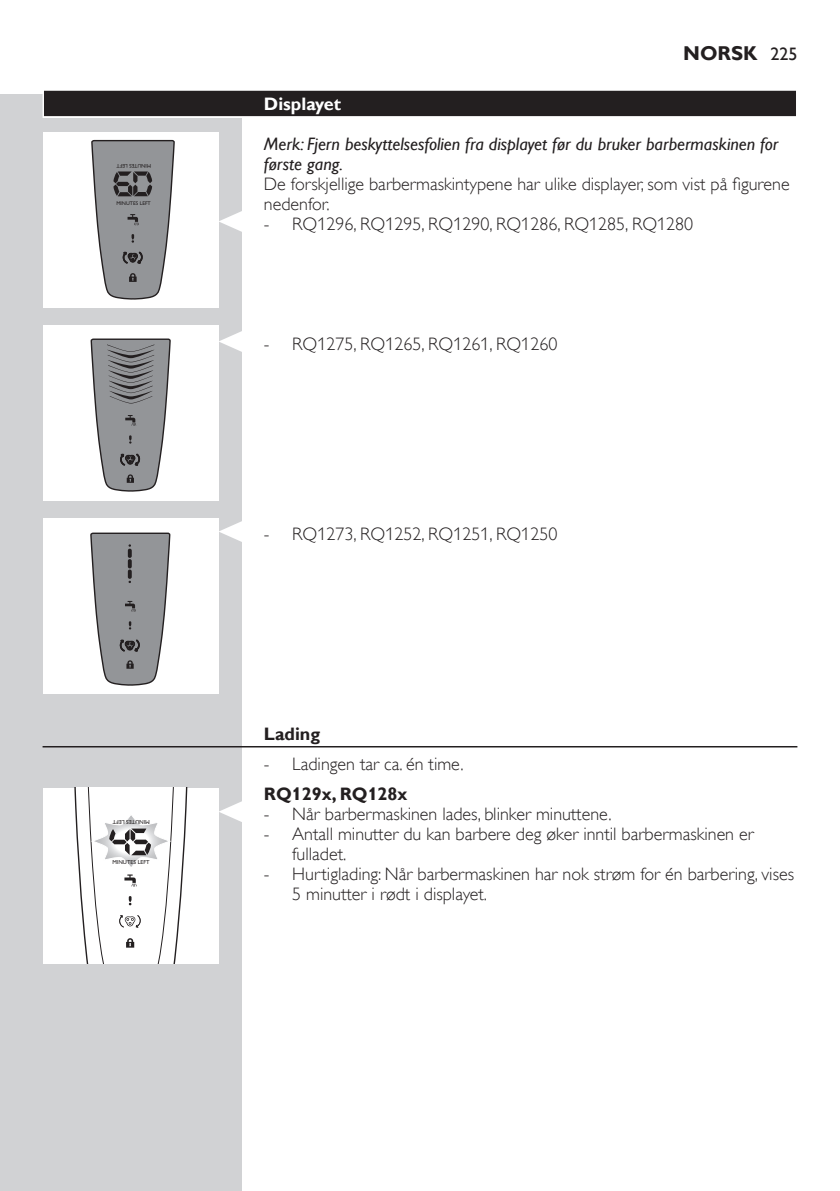
<style>
.page{position:relative;width:840px;height:1191px;background:#fff}
.page>*{position:absolute;margin:0;border:0;box-sizing:border-box;transform-origin:0 0}
.t1{font:700 20px "Gill Sans Alt One WGL";color:#231f20}
.t2{font:18px/20px "Gill Sans Alt One WGL Light";color:#231f20}
.t3{font:italic 18px/20px "Gill Sans Alt One WGL";color:#231f20}
.t4{font:700 18px "Gill Sans Alt One WGL";color:#231f20}
.t5{font:700 18px "Gill Sans Alt One WGL";color:#fff}
.t6{font:5.8px "Gill Sans";color:#231f20}
.t7{font:5.4px "Gill Sans Alt One WGL";color:#231f20}
.s1{font-weight:400;font-size:18px}
</style>
<div class="page">
<div style="left:0;top:95px;width:241px;height:1096px;background:#d1d2d4"></div>
<div style="left:43px;top:90px;width:754px;height:28px;background:#e4e3e3"></div>
<div style="left:44px;top:91px;width:751px;height:25px;background:#231f20"></div>
<hr style="left:43px;top:746px;width:754px;height:1px;background:#231f20">
<svg style="left:218px;top:210px;width:24px;height:23px"></svg>
<div style="left:43px;top:133px;width:175px;height:175px;background:#fff"></div>
<svg style="left:91px;top:139px;width:84px;height:161px"></svg>
<svg style="left:218px;top:330px;width:24px;height:23px"></svg>
<div style="left:43px;top:325px;width:175px;height:176px;background:#fff"></div>
<svg style="left:90px;top:338px;width:81px;height:154px"></svg>
<svg style="left:218px;top:520px;width:24px;height:23px"></svg>
<div style="left:43px;top:518px;width:175px;height:176px;background:#fff"></div>
<svg style="left:90px;top:532px;width:81px;height:154px"></svg>
<svg style="left:218px;top:800px;width:24px;height:23px"></svg>
<div style="left:43px;top:787px;width:175px;height:176px;background:#fff"></div>
<svg style="left:72px;top:787px;width:117px;height:176px"></svg>
<p class="t7" style="left:151px;top:169px;width:36px;rotate:-180deg">MINUTES LEFT</p>
<p class="t7" style="left:116px;top:199px;width:36px">MINUTES LEFT</p>
<p class="t6" style="left:150px;top:825px;width:39px;rotate:-180deg">MINUTES LEFT</p>
<p class="t6" style="left:112px;top:859px;width:39px">MINUTES LEFT</p>
<p class="t1" style="left:682px;top:40px;width:116px">NORSK <span class="s1">225</span></p>
<p class="t5" style="left:264px;top:92px;width:78px">Displayet</p>
<p class="t3" style="left:264px;top:134px;width:516px">Merk: Fjern beskyttelsesfolien fra displayet før du bruker barbermaskinen for første gang.</p>
<p class="t2" style="left:264px;top:174px;width:527px">De forskjellige barbermaskintypene har ulike displayer, som vist på figurene nedenfor.</p>
<p class="t2" style="left:264px;top:214px;width:430px">- RQ1296, RQ1295, RQ1290, RQ1286, RQ1285, RQ1280</p>
<p class="t2" style="left:264px;top:334px;width:295px">- RQ1275, RQ1265, RQ1261, RQ1260</p>
<p class="t2" style="left:264px;top:524px;width:295px">- RQ1273, RQ1252, RQ1251, RQ1250</p>
<p class="t4" style="left:264px;top:722px;width:58px">Lading</p>
<p class="t2" style="left:264px;top:754px;width:201px">- Ladingen tar ca. én time.</p>
<p class="t4" style="left:264px;top:782px;width:145px">RQ129x, RQ128x</p>
<p class="t2" style="left:264px;top:804px;width:349px">- Når barbermaskinen lades, blinker minuttene.</p>
<p class="t2" style="left:292px;top:824px;width:462px;text-indent:-28px">- Antall minutter du kan barbere deg øker inntil barbermaskinen er fulladet.</p>
<p class="t2" style="left:292px;top:864px;width:503px;text-indent:-28px">- Hurtiglading: Når barbermaskinen har nok strøm for én barbering, vises<br>5 minutter i rødt i displayet.</p>
</div>
